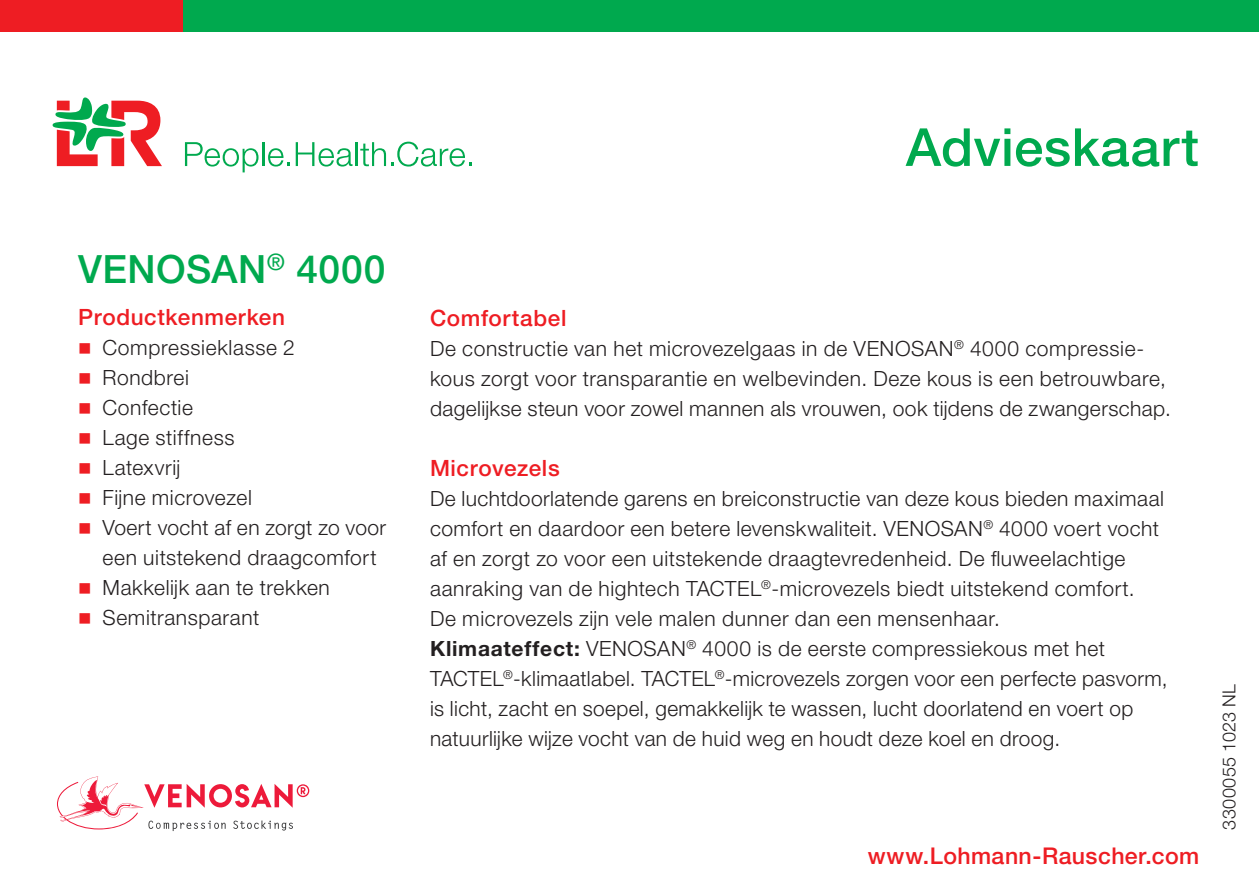
<style>
.page{position:relative;width:1259px;height:893px;background:#fff}
.page>*{position:absolute;margin:0;border:0;box-sizing:border-box;transform-origin:0 0}
.t1{font:500 52.5px "Helvetica Neue LT Pro";letter-spacing:.01em;color:#00a94e}
.t2{font:500 39px "Helvetica Neue LT Pro";letter-spacing:.01em;color:#00a94e}
.t3{font:500 23.1px "Helvetica Neue LT Pro";letter-spacing:.02em;color:#ee1d23}
.t4{font:500 22.5px "Helvetica Neue LT Pro";letter-spacing:.03em;color:#ee1d23}
.t5{font:300 21px/30px "Helvetica Neue LT Pro";letter-spacing:.025em;color:#231f20}
.t6{font:300 18px "Helvetica Neue LT Pro";letter-spacing:.02em;color:#231f20}
.s1{color:#ee1d23}
.s2{font-weight:700}
</style>
<div class="page">
<svg style="left:52px;top:97px;width:110px;height:69px"></svg>
<svg style="left:185px;top:142px;width:73px;height:30px"></svg>
<hr style="left:262px;top:142px;width:2px;height:24px;background:#00a94e">
<svg style="left:268px;top:148px;width:22px;height:19px"></svg>
<svg style="left:296px;top:142px;width:56px;height:25px"></svg>
<hr style="left:355px;top:142px;width:2px;height:24px;background:#00a94e">
<svg style="left:360px;top:142px;width:112px;height:25px"></svg>
<div style="left:0;top:0;width:184px;height:31px;background:#ee1d23"></div>
<div style="left:184px;top:0;width:1075px;height:31px;background:#00a94e"></div>
<svg style="left:57px;top:776px;width:252px;height:55px"></svg>
<p class="t2" style="left:78px;top:246px;width:309px">VENOSAN<sup>®</sup> 4000</p>
<p class="t4" style="left:78px;top:304px;width:208px">Productkenmerken</p>
<p class="t5" style="left:78px;top:332px;width:218px"><span class="s1">■</span> Compressieklasse 2</p>
<p class="t5" style="left:78px;top:362px;width:112px"><span class="s1">■</span> Rondbrei</p>
<p class="t5" style="left:78px;top:392px;width:116px"><span class="s1">■</span> Confectie</p>
<p class="t5" style="left:78px;top:422px;width:158px"><span class="s1">■</span> Lage stiffness</p>
<p class="t5" style="left:78px;top:452px;width:104px"><span class="s1">■</span> Latexvrij</p>
<p class="t5" style="left:78px;top:482px;width:175px"><span class="s1">■</span> Fijne microvezel</p>
<p class="t5" style="left:102px;top:512px;width:285px;text-indent:-24px"><span class="s1">■</span> Voert vocht af en zorgt zo voor een uitstekend draagcomfort</p>
<p class="t5" style="left:78px;top:572px;width:253px"><span class="s1">■</span> Makkelijk aan te trekken</p>
<p class="t5" style="left:78px;top:602px;width:183px"><span class="s1">■</span> Semitransparant</p>
<p class="t1" style="left:906px;top:116px;width:294px">Advieskaart</p>
<p class="t4" style="left:430px;top:305px;width:138px">Comfortabel</p>
<p class="t5" style="left:430px;top:333px;width:742px">De constructie van het microvezelgaas in de VENOSAN<sup>®</sup> 4000 compressie&shy;kous zorgt voor transparantie en welbevinden. Deze kous is een betrouwbare, dagelijkse steun voor zowel mannen als vrouwen, ook tijdens de zwangerschap.</p>
<p class="t4" style="left:430px;top:455px;width:131px">Microvezels</p>
<p class="t5" style="left:430px;top:483px;width:735px">De luchtdoorlatende garens en breiconstructie van deze kous bieden maximaal comfort en daardoor een betere levenskwaliteit. VENOSAN<sup>®</sup> 4000 voert vocht af en zorgt zo voor een uitstekende draagtevredenheid. De fluweelachtige aanraking van de hightech TACTEL<sup>®</sup>-microvezels biedt uitstekend comfort.<br>De microvezels zijn vele malen dunner dan een mensenhaar.</p>
<p class="t5" style="left:430px;top:633px;width:739px"><span class="s2">Klimaateffect:</span> VENOSAN<sup>®</sup> 4000 is de eerste compressiekous met het TACTEL<sup>®</sup>-klimaatlabel. TACTEL<sup>®</sup>-microvezels zorgen voor een perfecte pasvorm, is licht, zacht en soepel, gemakkelijk te wassen, lucht doorlatend en voert op natuurlijke wijze vocht van de huid weg en houdt deze koel en droog.</p>
<p class="t3" style="left:867px;top:842px;width:333px">www.Lohmann-Rauscher.com</p>
<p class="t6" style="left:1218px;top:830px;width:147px;rotate:-90deg">3300055 1023 NL</p>
</div>
